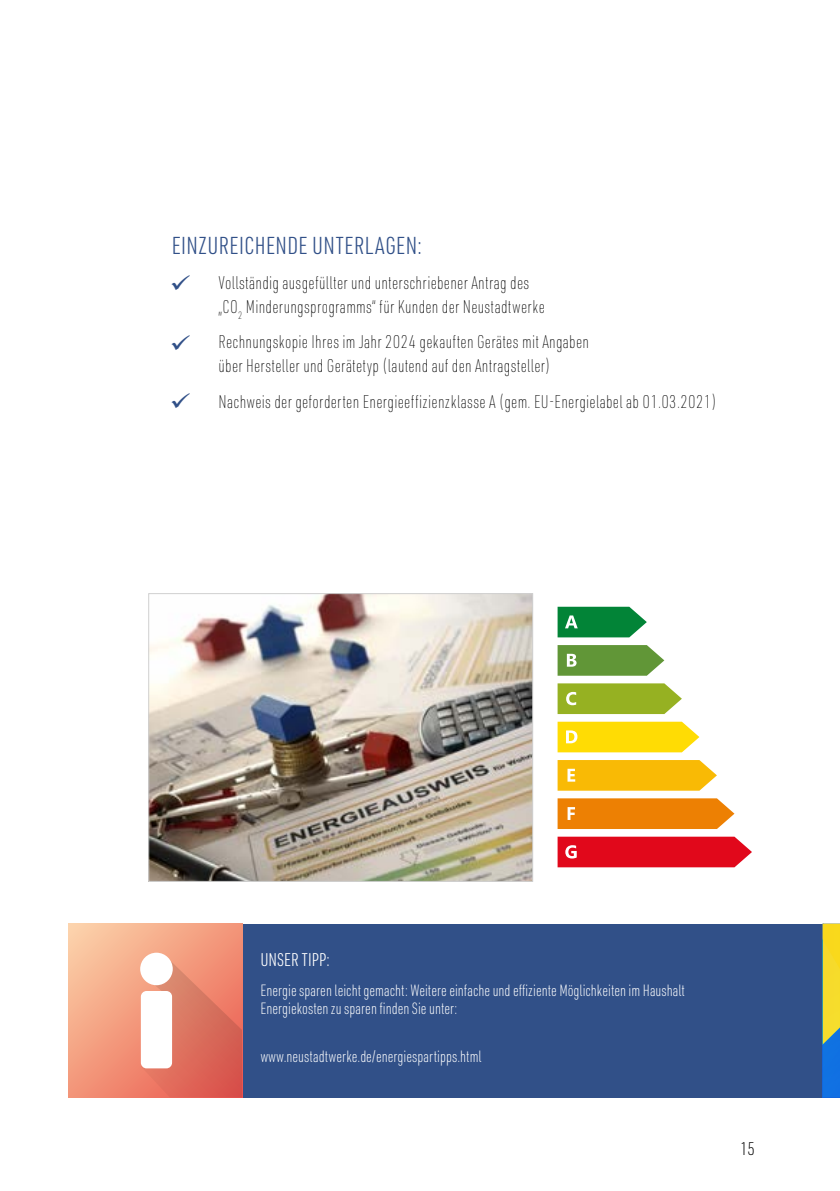
<style>
.page{position:relative;width:840px;height:1191px;background:#fff}
.page>*{position:absolute;margin:0;border:0;box-sizing:border-box;transform-origin:0 0}
.t1{font:300 24px "URWDIN Cond";letter-spacing:.015em;color:#315088}
.t2{font:100 18px/24px "URWDIN Cond";letter-spacing:.015em;color:#000}
.t3{font:300 18px "URWDIN Cond";color:#fff}
.t4{font:200 18px "URWDIN Cond";color:#000}
.t5{font:200 16px/18.4px "URWDIN Cond";color:#fff}
</style>
<div class="page">
<img style="left:150px;top:595px;width:380px;height:284px">
<div style="left:148px;top:593px;width:384px;height:288px;border:1px solid #d0d0d0"></div>
<div style="left:242px;top:923px;width:597px;height:174px;background:#315088"></div>
<svg style="left:822px;top:923px;width:17px;height:174px;background:#9fb36d"></svg>
<svg style="left:68px;top:923px;width:174px;height:174px;background:#f5a787"></svg>
<svg style="left:141px;top:956px;width:101px;height:141px;background:#e17461"></svg>
<div style="left:141px;top:991px;width:31px;height:77px;background:#fff;border-radius:6px"></div>
<div style="left:140px;top:952px;width:33px;height:33px;background:#fff;border-radius:50%"></div>
<svg style="left:557px;top:607px;width:89px;height:30px;background:#21934f"></svg>
<svg style="left:557px;top:645px;width:107px;height:30px;background:#72a14d"></svg>
<svg style="left:557px;top:683px;width:124px;height:31px;background:#a0b837"></svg>
<svg style="left:557px;top:721px;width:142px;height:31px;background:#ffdf1e"></svg>
<svg style="left:557px;top:760px;width:159px;height:30px;background:#f9be15"></svg>
<svg style="left:557px;top:798px;width:177px;height:31px;background:#ee8915"></svg>
<svg style="left:557px;top:836px;width:194px;height:31px;background:#e31b2c"></svg>
<h1 class="t1" style="left:171px;top:229px;width:251px">EINZUREICHENDE UNTERLAGEN:</h1>
<p class="t2" style="left:218px;top:270px;width:328px">Vollständig ausgefüllter und unterschriebener Antrag des „CO<sub>2</sub> Minderungsprogramms“ für Kunden der Neustadtwerke</p>
<p class="t2" style="left:218px;top:329px;width:372px">Rechnungskopie Ihres im Jahr 2024 gekauften Gerätes mit Angaben über Hersteller und Gerätetyp (lautend auf den Antragsteller)</p>
<p class="t2" style="left:218px;top:389px;width:499px">Nachweis der geforderten Energieeffizienzklasse A (gem. EU-Energielabel ab 01.03.2021)</p>
<p class="t3" style="left:260px;top:947px;width:71px">UNSER TIPP:</p>
<p class="t5" style="left:260px;top:980px;width:426px">Energie sparen leicht gemacht: Weitere einfache und effiziente Möglichkeiten im Haushalt<br>Energiekosten zu sparen finden Sie unter:</p>
<p class="t5" style="left:260px;top:1047px;width:223px">www.neustadtwerke.de/energiespartipps.html</p>
<p class="t4" style="left:739px;top:1136px;width:17px">15</p>
</div>
